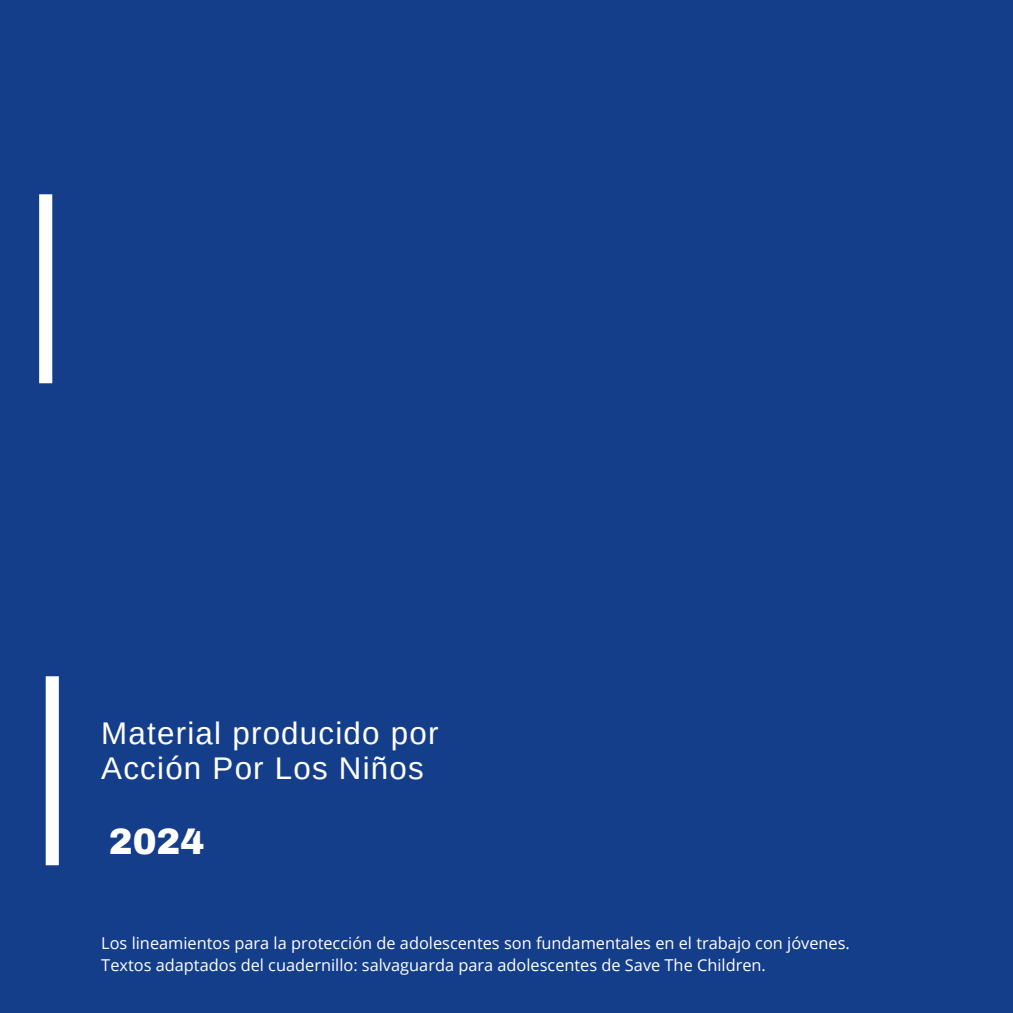
<style>
.page{position:relative;width:1013px;height:1013px;background:#fff}
.page>*{position:absolute;margin:0;border:0;box-sizing:border-box;transform-origin:0 0}
.t1{font:900 35.75px "Archivo";color:#fff}
.t2{font:31.38px/34.8px "Arimo";letter-spacing:.04em;color:#fff}
.t3{font:16.38px/22.5px "Open Sans";color:#fff}
</style>
<div class="page">
<div style="left:0;top:0;width:1012px;height:1012px;background:#153e8a"></div>
<div style="left:39px;top:194px;width:13px;height:189px;background:#fff"></div>
<div style="left:46px;top:676px;width:13px;height:189px;background:#fff"></div>
<h2 class="t2" style="left:101px;top:716px;width:339px">Material producido por<br>Acción Por Los Niños</h2>
<h1 class="t1" style="left:109px;top:822px;width:97px">2024</h1>
<p class="t3" style="left:101px;top:931px;width:750px">Los lineamientos para la protección de adolescentes son fundamentales en el trabajo con jóvenes.<br>Textos adaptados del cuadernillo: salvaguarda para adolescentes de Save The Children.</p>
</div>
